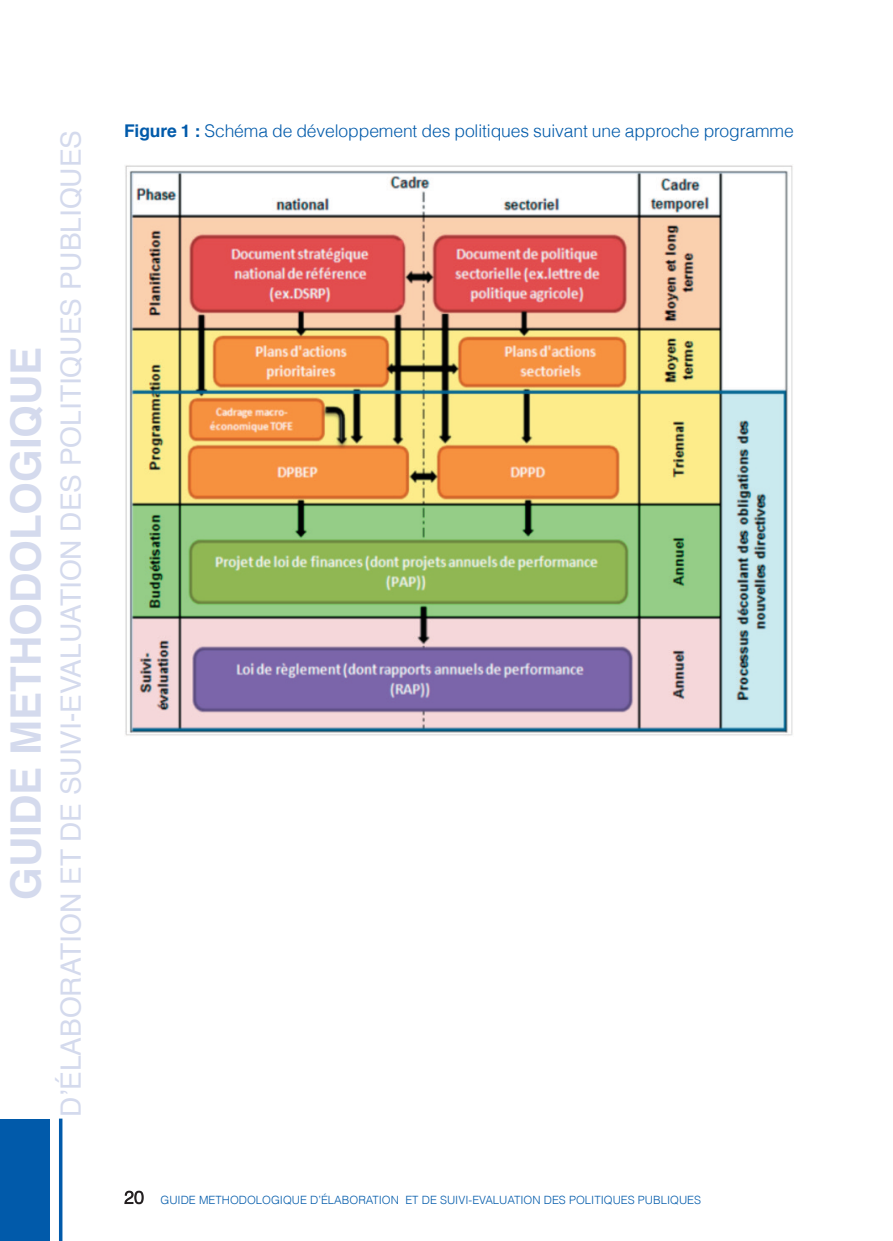
<style>
.page{position:relative;width:893px;height:1241px;background:#fff}
.page>*{position:absolute;margin:0;border:0;box-sizing:border-box;transform-origin:0 0}
.t1{font:700 42px "Helvetica";color:#d4daed}
.t2{font:28px "Helvetica";color:#d4daed}
.t3{font:300 17.5px "Helvetica";letter-spacing:-.005em;color:#015aaa}
.t4{font:300 11.38px "Helvetica";color:#015aaa}
.s1{font-weight:700}
.s2{font-size:17.5px;color:#231f20}
</style>
<div class="page">
<div style="left:0;top:1118px;width:50px;height:122px;background:#015aaa"></div>
<hr style="left:59px;top:1118px;width:3px;height:122px;background:#015aaa">
<img style="left:125px;top:165px;width:668px;height:571px">
<h1 class="t1" style="left:8px;top:899px;width:555px;rotate:-90deg">GUIDE METHODOLOGIQUE</h1>
<h2 class="t2" style="left:59px;top:1116px;width:987px;rotate:-90deg">D’ÉLABORATION ET DE SUIVI-EVALUATION DES POLITIQUES PUBLIQUES</h2>
<h3 class="t3" style="left:124px;top:124px;width:671px"><span class="s1">Figure 1 :</span> Schéma de développement des politiques suivant une approche programme</h3>
<p class="t4" style="left:124px;top:1194px;width:579px"><span class="s2">20</span> GUIDE METHODOLOGIQUE D’ÉLABORATION ET DE SUIVI-EVALUATION DES POLITIQUES PUBLIQUES</p>
</div>
